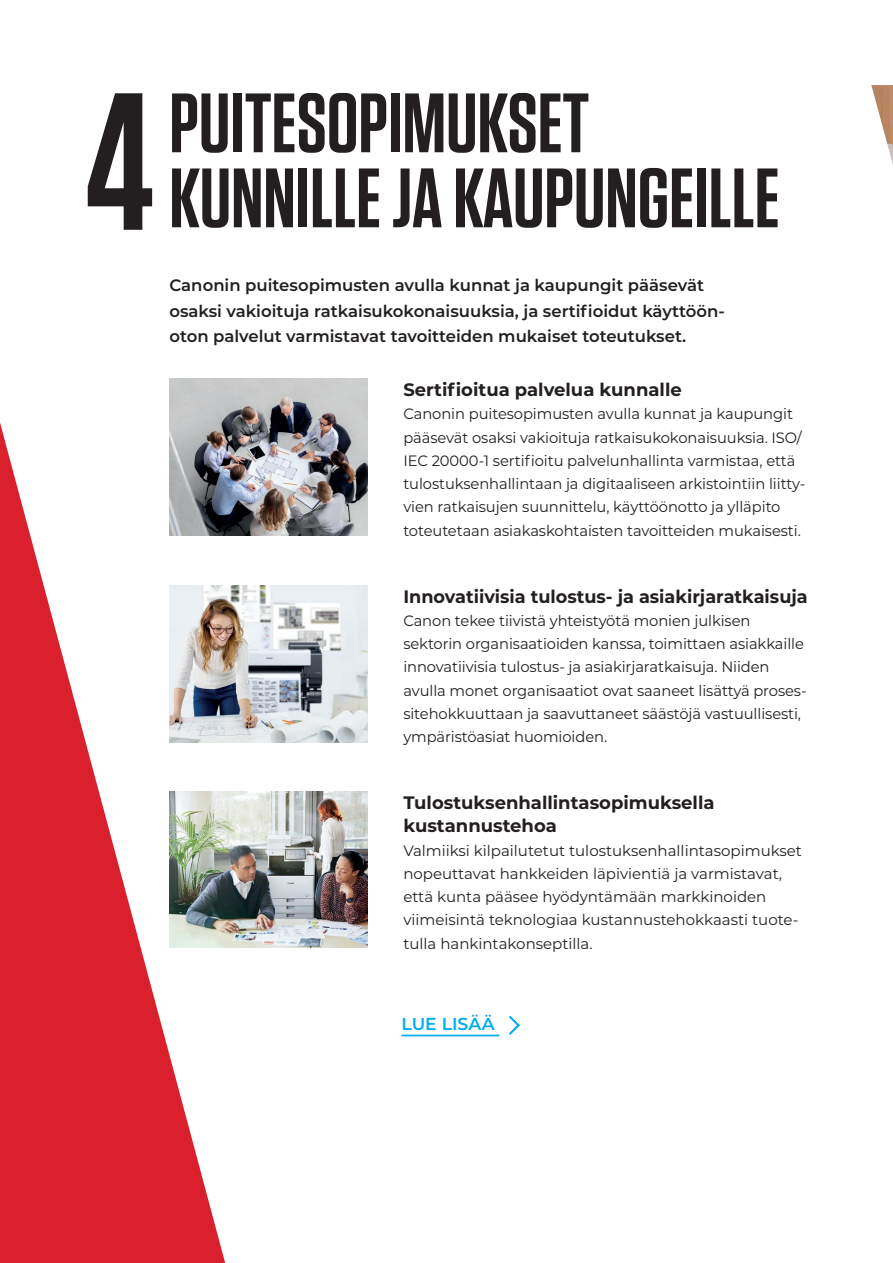
<style>
.page{position:relative;width:893px;height:1263px;background:#fff}
.page>*{position:absolute;margin:0;border:0;box-sizing:border-box;transform-origin:0 0}
.t1{font:600 195px "Tungsten";color:#231f20}
.t2{font:600 84px/75px "Tungsten";color:#231f20}
.t3{font:700 18px/23.2px "Montserrat";color:#231f20}
.t4{font:600 17.25px "Montserrat";color:#00aeef}
.t5{font:600 16.5px/25.5px "Montserrat";color:#231f20}
.t6{font:15px/23.2px "Montserrat";letter-spacing:-.005em;color:#231f20}
</style>
<div class="page">
<img style="left:169px;top:379px;width:198px;height:157px">
<img style="left:225px;top:585px;width:142px;height:157px">
<img style="left:225px;top:791px;width:142px;height:156px">
<img style="left:871px;top:85px;width:22px;height:79px">
<svg style="left:0;top:422px;width:225px;height:841px;fill:#da202d"></svg>
<hr style="left:401px;top:1035px;width:98px;height:1px;background:#00aeef">
<svg style="left:509px;top:1015px;width:11px;height:20px"></svg>
<h1 class="t1" style="left:85px;top:59px;width:70px">4</h1>
<h2 class="t2" style="left:169px;top:87px;width:612px">PUITESOPIMUKSET<br>KUNNILLE JA KAUPUNGEILLE</h2>
<p class="t5" style="left:169px;top:272px;width:557px">Canonin puitesopimusten avulla kunnat ja kaupungit pääsevät osaksi vakioituja ratkaisukokonaisuuksia, ja sertifioidut käyttöön&shy;oton palvelut varmistavat tavoitteiden mukaiset toteutukset.</p>
<p class="t3" style="left:403px;top:377px;width:280px">Sertifioitua palvelua kunnalle</p>
<p class="t6" style="left:403px;top:402px;width:404px">Canonin puitesopimusten avulla kunnat ja kaupungit pääsevät osaksi vakioituja ratkaisukokonaisuuksia. ISO/ IEC 20000-1 sertifioitu palvelunhallinta varmistaa, että tulostuksenhallintaan ja digitaaliseen arkistointiin liitty&shy;vien ratkaisujen suunnittelu, käyttöönotto ja ylläpito toteutetaan asiakaskohtaisten tavoitteiden mukaisesti.</p>
<p class="t3" style="left:403px;top:584px;width:406px">Innovatiivisia tulostus- ja asiakirjaratkaisuja</p>
<p class="t6" style="left:403px;top:608px;width:405px">Canon tekee tiivistä yhteistyötä monien julkisen sektorin organisaatioiden kanssa, toimittaen asiakkaille innovatiivisia tulostus- ja asiakirjaratkaisuja. Niiden avulla monet organisaatiot ovat saaneet lisättyä proses&shy;sitehokkuuttaan ja saavuttaneet säästöjä vastuullisesti, ympäristöasiat huomioiden.</p>
<p class="t3" style="left:403px;top:790px;width:313px">Tulostuksenhallintasopimuksella kustannustehoa</p>
<p class="t6" style="left:403px;top:838px;width:400px">Valmiiksi kilpailutetut tulostuksenhallintasopimukset nopeuttavat hankkeiden läpivientiä ja varmistavat, että kunta pääsee hyödyntämään markkinoiden viimeisintä teknologiaa kustannustehokkaasti tuote&shy;tulla hankintakonseptilla.</p>
<p class="t4" style="left:401px;top:1012px;width:95px">LUE LISÄÄ</p>
</div>
